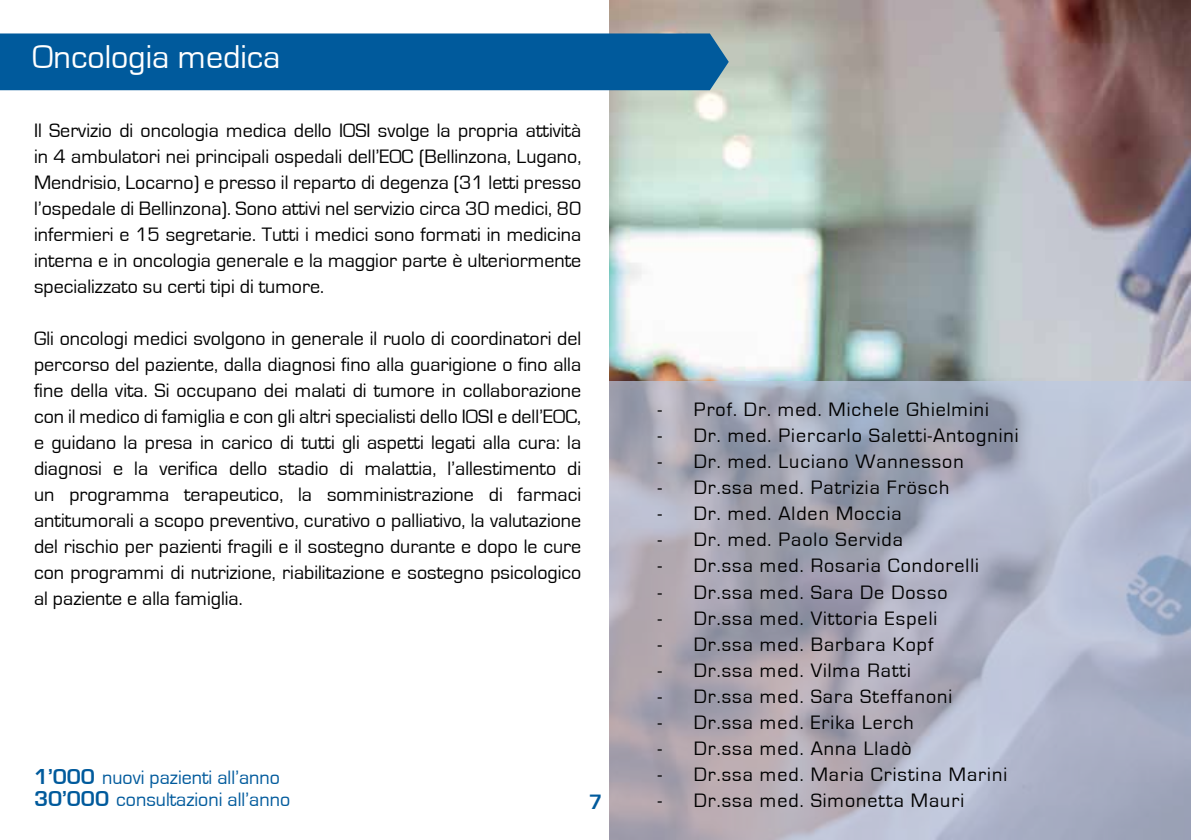
<style>
.page{position:relative;width:1191px;height:840px;background:#fff}
.page>*{position:absolute;margin:0;border:0;box-sizing:border-box;transform-origin:0 0}
.t1{font:34px "Eurostile";color:#fff}
.t2{font:20px/26px "Eurostile";letter-spacing:.05em;color:#000;text-align:justify}
.t3{font:20px/22px "Eurostile";color:#005a9c}
.t4{font:600 19.2px "Eurostile";color:#005a9c}
.s1{font-weight:600}
</style>
<div class="page">
<img style="left:609px;top:0;width:582px;height:381px">
<svg style="left:609px;top:381px;width:582px;height:458px;background:#acaebe"></svg>
<div style="left:0;top:33px;width:729px;height:57px;background:#005a9c"></div>
<h1 class="t1" style="left:33px;top:39px;width:249px">Oncologia medica</h1>
<p class="t2" style="left:34px;top:117px;width:549px">Il Servizio di oncologia medica dello IOSI svolge la propria attività in 4 ambulatori nei principali ospedali dell’EOC (Bellinzona, Lugano, Mendrisio, Locarno) e presso il reparto di degenza (31 letti presso l’ospedale di Bellinzona). Sono attivi nel servizio circa 30 medici, 80 infermieri e 15 segretarie. Tutti i medici sono formati in medicina interna e in oncologia generale e la maggior parte è ulteriormente specializzato su certi tipi di tumore.</p>
<p class="t2" style="left:34px;top:325px;width:549px">Gli oncologi medici svolgono in generale il ruolo di coordinatori del percorso del paziente, dalla diagnosi fino alla guarigione o fino alla fine della vita. Si occupano dei malati di tumore in collaborazione con il medico di famiglia e con gli altri specialisti dello IOSI e dell’EOC, e guidano la presa in carico di tutti gli aspetti legati alla cura: la diagnosi e la verifica dello stadio di malattia, l’allestimento di un programma terapeutico, la somministrazione di farmaci antitumorali a scopo preventivo, curativo o palliativo, la valutazione del rischio per pazienti fragili e il sostegno durante e dopo le cure con programmi di nutrizione, riabilitazione e sostegno psicologico al paziente e alla famiglia.</p>
<p class="t3" style="left:34px;top:766px;width:258px"><span class="s1">1’000</span> nuovi pazienti all’anno<br><span class="s1">30’000</span> consultazioni all’anno</p>
<p class="t4" style="left:589px;top:789px;width:15px">7</p>
<p class="t2" style="left:658px;top:397px;width:332px">- Prof. Dr. med. Michele Ghielmini</p>
<p class="t2" style="left:658px;top:423px;width:362px">- Dr. med. Piercarlo Saletti-Antognini</p>
<p class="t2" style="left:658px;top:449px;width:307px">- Dr. med. Luciano Wannesson</p>
<p class="t2" style="left:658px;top:475px;width:293px">- Dr.ssa med. Patrizia Frösch</p>
<p class="t2" style="left:658px;top:501px;width:245px">- Dr. med. Alden Moccia</p>
<p class="t2" style="left:658px;top:527px;width:246px">- Dr. med. Paolo Servida</p>
<p class="t2" style="left:658px;top:553px;width:322px">- Dr.ssa med. Rosaria Condorelli</p>
<p class="t2" style="left:658px;top:579px;width:291px">- Dr.ssa med. Sara De Dosso</p>
<p class="t2" style="left:658px;top:605px;width:281px">- Dr.ssa med. Vittoria Espeli</p>
<p class="t2" style="left:658px;top:631px;width:277px">- Dr.ssa med. Barbara Kopf</p>
<p class="t2" style="left:658px;top:657px;width:254px">- Dr.ssa med. Vilma Ratti</p>
<p class="t2" style="left:658px;top:683px;width:296px">- Dr.ssa med. Sara Steffanoni</p>
<p class="t2" style="left:658px;top:709px;width:257px">- Dr.ssa med. Erika Lerch</p>
<p class="t2" style="left:658px;top:735px;width:255px">- Dr.ssa med. Anna Lladò</p>
<p class="t2" style="left:658px;top:761px;width:351px">- Dr.ssa med. Maria Cristina Marini</p>
<p class="t2" style="left:658px;top:787px;width:308px">- Dr.ssa med. Simonetta Mauri</p>
</div>
